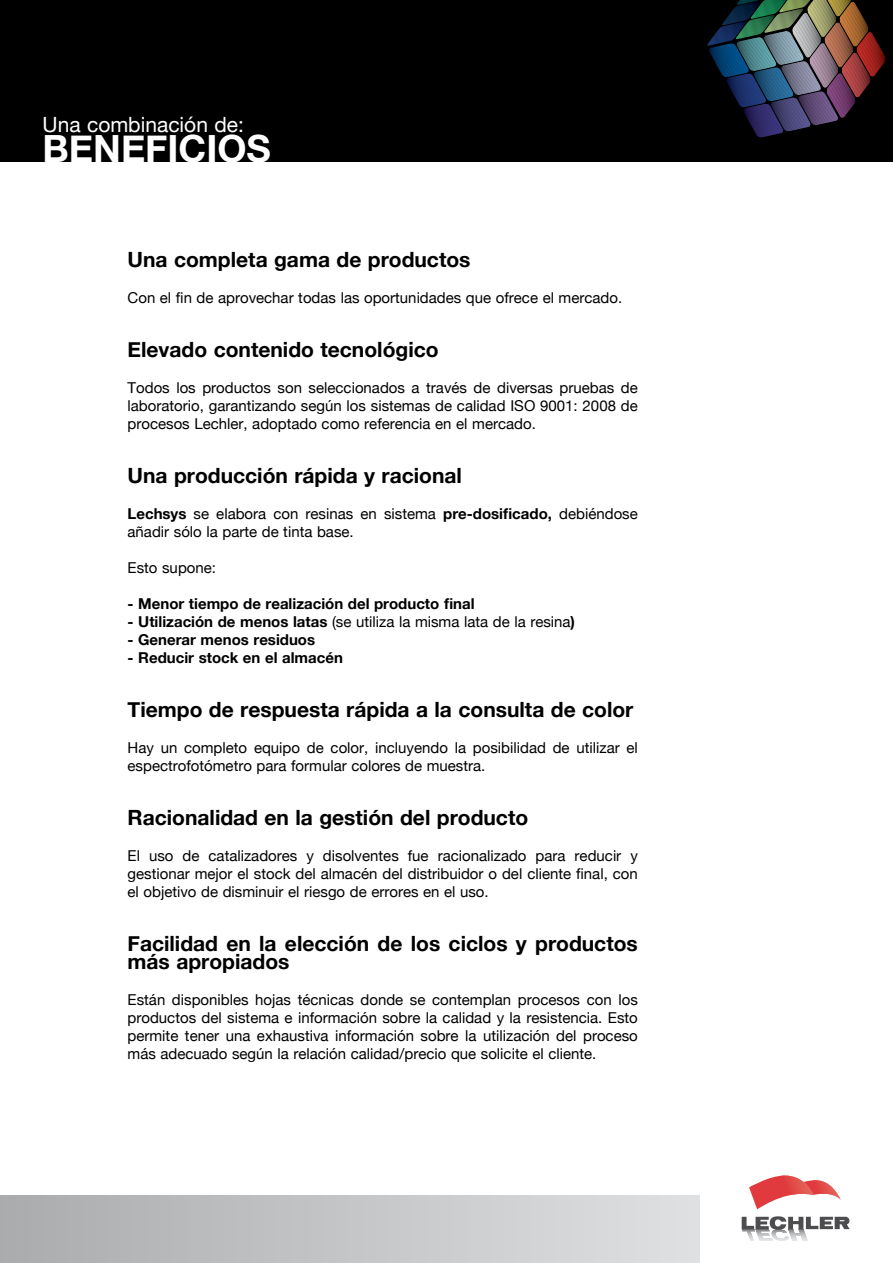
<style>
.page{position:relative;width:893px;height:1263px;background:#fff}
.page>*{position:absolute;margin:0;border:0;box-sizing:border-box;transform-origin:0 0}
.t1{font:700 37.5px "Helvetica Neue";color:#fff}
.t2{font:700 21px/18px "Helvetica Neue";color:#000}
.t3{font:21px "Helvetica Neue";color:#fff}
.t4{font:15px/18px "Helvetica Neue";color:#000;text-align:justify}
.t5{font:700 15px "Helvetica Neue";color:#000}
.s1{font-weight:700}
</style>
<div class="page">
<svg style="left:749px;top:1175px;width:92px;height:34px"></svg>
<hr style="left:742px;top:1229px;width:66px;height:1px;background:#6d6e70">
<hr style="left:742px;top:1230px;width:66px;height:1px;background:#88898c">
<hr style="left:742px;top:1231px;width:66px;height:1px;background:#9a9c9f">
<hr style="left:742px;top:1232px;width:66px;height:1px;background:#a5a7aa">
<hr style="left:742px;top:1233px;width:66px;height:1px;background:#b2b4b6">
<hr style="left:742px;top:1234px;width:66px;height:1px;background:#bcbec1">
<hr style="left:742px;top:1235px;width:66px;height:1px;background:#c6c7c9">
<hr style="left:742px;top:1236px;width:66px;height:1px;background:#ced0d1">
<hr style="left:742px;top:1237px;width:66px;height:1px;background:#d5d6d8">
<hr style="left:742px;top:1238px;width:66px;height:1px;background:#dadbdd">
<hr style="left:742px;top:1239px;width:66px;height:1px;background:#e0e1e2">
<hr style="left:742px;top:1240px;width:66px;height:1px;background:#e4e5e6">
<svg style="left:742px;top:1216px;width:108px;height:13px"></svg>
<div style="left:0;top:0;width:893px;height:162px;background:#000"></div>
<img style="left:707px;top:0;width:179px;height:138px">
<div style="left:0;top:1195px;width:700px;height:68px;background:linear-gradient(to right,#a9abae,#dfe0e2)"></div>
<h2 class="t3" style="left:43px;top:110px;width:203px">Una combinación de:</h2>
<h1 class="t1" style="left:43px;top:119px;width:230px">BENEFICIOS</h1>
<h2 class="t2" style="left:128px;top:251px;width:344px">Una completa gama de productos</h2>
<p class="t4" style="left:128px;top:290px;width:496px">Con el fin de aprovechar todas las oportunidades que ofrece el mercado.</p>
<h2 class="t2" style="left:128px;top:341px;width:313px">Elevado contenido tecnológico</h2>
<p class="t4" style="left:128px;top:380px;width:512px">Todos los productos son seleccionados a través de diversas pruebas de laboratorio, garantizando según los sistemas de calidad ISO 9001: 2008 de procesos Lechler, adoptado como referencia en el mercado.</p>
<h2 class="t2" style="left:128px;top:467px;width:336px">Una producción rápida y racional</h2>
<p class="t4" style="left:128px;top:506px;width:512px"><span class="s1">Lechsys</span> se elabora con resinas en sistema <span class="s1">pre-dosificado,</span> debiéndose añadir sólo la parte de tinta base.</p>
<p class="t4" style="left:128px;top:560px;width:90px">Esto supone:</p>
<p class="t5" style="left:128px;top:592px;width:348px">- Menor tiempo de realización del producto final</p>
<p class="t4" style="left:128px;top:614px;width:449px"><span class="s1">- Utilización de menos latas</span> (se utiliza la misma lata de la resina<span class="s1">)</span></p>
<p class="t5" style="left:128px;top:628px;width:189px">- Generar menos residuos</p>
<p class="t5" style="left:128px;top:646px;width:217px">- Reducir stock en el almacén</p>
<h2 class="t2" style="left:128px;top:701px;width:507px">Tiempo de respuesta rápida a la consulta de color</h2>
<p class="t4" style="left:128px;top:740px;width:512px">Hay un completo equipo de color, incluyendo la posibilidad de utilizar el espectrofotómetro para formular colores de muestra.</p>
<h2 class="t2" style="left:128px;top:809px;width:402px">Racionalidad en la gestión del producto</h2>
<p class="t4" style="left:128px;top:848px;width:512px">El uso de catalizadores y disolventes fue racionalizado para reducir y gestionar mejor el stock del almacén del distribuidor o del cliente final, con el objetivo de disminuir el riesgo de errores en el uso.</p>
<h2 class="t2" style="left:128px;top:935px;width:512px">Facilidad en la elección de los ciclos y productos más apropiados</h2>
<p class="t4" style="left:128px;top:992px;width:512px">Están disponibles hojas técnicas donde se contemplan procesos con los productos del sistema e información sobre la calidad y la resistencia. Esto permite tener una exhaustiva información sobre la utilización del proceso más adecuado según la relación calidad/precio que solicite el cliente.</p>
</div>
